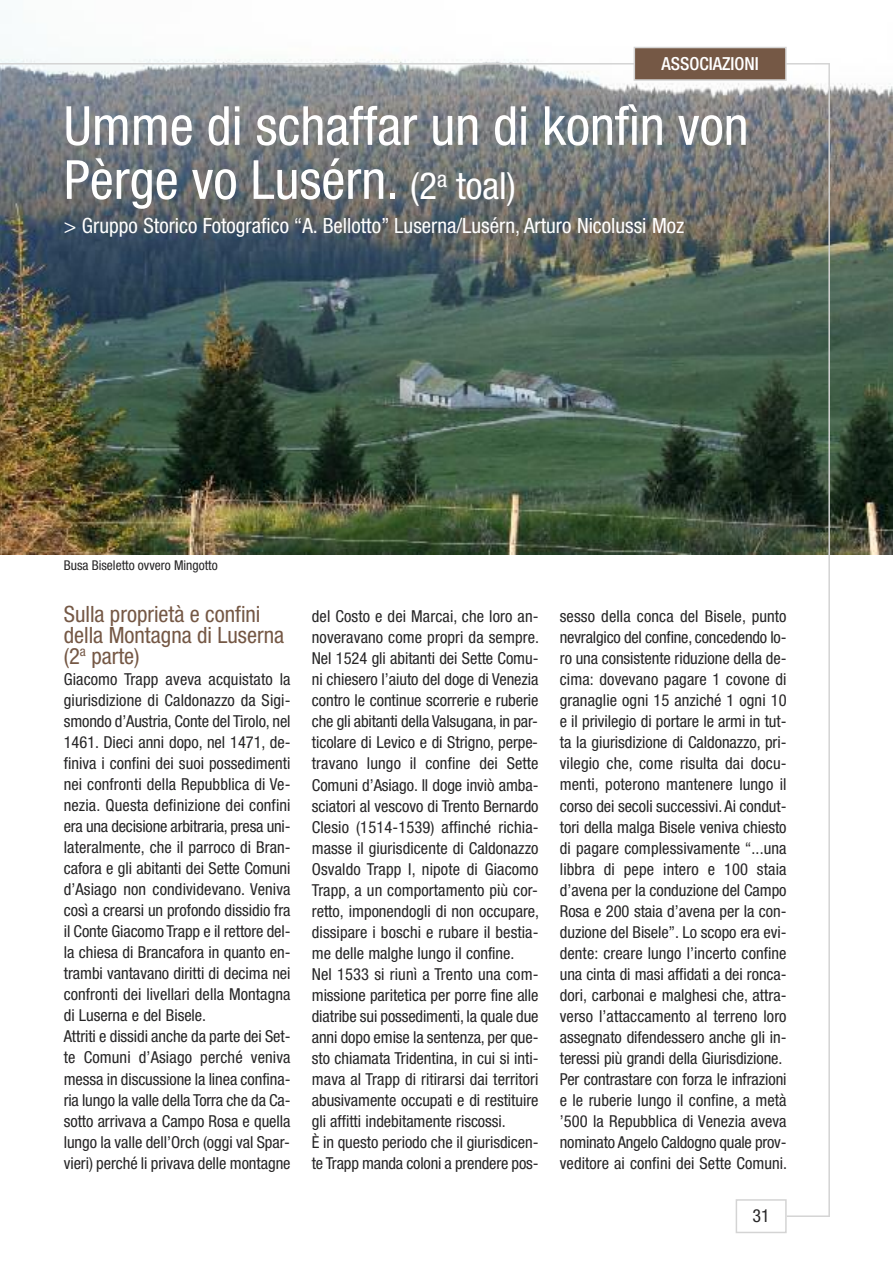
<style>
.page{position:relative;width:893px;height:1263px;background:#fff}
.page>*{position:absolute;margin:0;border:0;box-sizing:border-box;transform-origin:0 0}
.t1{font:condensed 54px/54px "Helvetica Neue";color:#fff}
.t2{font:condensed 22.5px/21px "Helvetica Neue";color:#755845}
.t3{font:condensed 21px "Helvetica Neue";color:#fff}
.t4{font:500 condensed 18px "Helvetica Neue";color:#fff}
.t5{font:condensed 18px "Helvetica Neue";color:#272627}
.t6{font:condensed 16.5px/21px "Helvetica Neue";color:#272627}
.t7{font:condensed 13.5px "Helvetica Neue";color:#272627}
.s1{font-size:37.5px}
</style>
<div class="page">
<img style="left:0;top:46px;width:893px;height:508px">
<hr style="left:787px;top:1215px;width:42px;height:2px;background:#d4d4d4">
<hr style="left:828px;top:63px;width:2px;height:1154px;background:#d4d4d4">
<hr style="left:0;top:63px;width:829px;height:2px;background:#d4d4d4">
<div style="left:736px;top:1199px;width:51px;height:34px;border:2px solid #d4d4d4"></div>
<div style="left:635px;top:48px;width:150px;height:31px;background:#755845"></div>
<div style="left:634px;top:47px;width:153px;height:34px;border:2px solid #d4d4d4"></div>
<p class="t4" style="left:661px;top:57px;width:99px">ASSOCIAZIONI</p>
<h1 class="t1" style="left:64px;top:103px;width:686px">Umme di schaffar un di konfìn von<br>Pèrge vo Lusérn. <span class="s1">(2</span><sup>a</sup> <span class="s1">toal)</span></h1>
<p class="t3" style="left:64px;top:218px;width:622px">&gt; Gruppo Storico Fotografico “A. Bellotto” Luserna/Lusérn, Arturo Nicolussi Moz</p>
<p class="t7" style="left:64px;top:560px;width:155px">Busa Biseletto ovvero Mingotto</p>
<h2 class="t2" style="left:64px;top:605px;width:222px">Sulla proprietà e confini della Montagna di Luserna (2<sup>a</sup> parte)</h2>
<p class="t6" style="left:64px;top:670px;width:228px">Giacomo Trapp aveva acquistato la giurisdizione di Caldonazzo da Sigi&shy;smondo d’Austria, Conte del Tirolo, nel 1461. Dieci anni dopo, nel 1471, de&shy;finiva i confini dei suoi possedimenti nei confronti della Repubblica di Ve&shy;nezia. Questa definizione dei confini era una decisione arbitraria, presa uni&shy;lateralmente, che il parroco di Bran&shy;cafora e gli abitanti dei Sette Comuni d’Asiago non condividevano. Veniva così a crearsi un profondo dissidio fra il Conte Giacomo Trapp e il rettore del&shy;la chiesa di Brancafora in quanto en&shy;trambi vantavano diritti di decima nei confronti dei livellari della Montagna di Luserna e del Bisele.<br>Attriti e dissidi anche da parte dei Set&shy;te Comuni d’Asiago perché veniva messa in discussione la linea confina&shy;ria lungo la valle della Torra che da Ca&shy;sotto arrivava a Campo Rosa e quella lungo la valle dell’Orch (oggi val Spar&shy;vieri) perché li privava delle montagne</p>
<p class="t6" style="left:312px;top:607px;width:229px">del Costo e dei Marcai, che loro an&shy;noveravano come propri da sempre.<br>Nel 1524 gli abitanti dei Sette Comu&shy;ni chiesero l’aiuto del doge di Venezia contro le continue scorrerie e ruberie che gli abitanti della Valsugana, in par&shy;ticolare di Levico e di Strigno, perpe&shy;travano lungo il confine dei Sette Comuni d’Asiago. Il doge inviò amba&shy;sciatori al vescovo di Trento Bernardo Clesio (1514-1539) affinché richia&shy;masse il giurisdicente di Caldonazzo Osvaldo Trapp I, nipote di Giacomo Trapp, a un comportamento più cor&shy;retto, imponendogli di non occupare, dissipare i boschi e rubare il bestia&shy;me delle malghe lungo il confine.<br>Nel 1533 si riunì a Trento una com&shy;missione paritetica per porre fine alle diatribe sui possedimenti, la quale due anni dopo emise la sentenza, per que&shy;sto chiamata Tridentina, in cui si inti&shy;mava al Trapp di ritirarsi dai territori abusivamente occupati e di restituire gli affitti indebitamente riscossi.<br>È in questo periodo che il giurisdicen&shy;te Trapp manda coloni a prendere pos-</p>
<p class="t6" style="left:560px;top:607px;width:229px">sesso della conca del Bisele, punto nevralgico del confine, concedendo lo&shy;ro una consistente riduzione della de&shy;cima: dovevano pagare 1 covone di granaglie ogni 15 anziché 1 ogni 10 e il privilegio di portare le armi in tut&shy;ta la giurisdizione di Caldonazzo, pri&shy;vilegio che, come risulta dai docu&shy;menti, poterono mantenere lungo il corso dei secoli successivi. Ai condut&shy;tori della malga Bisele veniva chiesto di pagare complessivamente “...una libbra di pepe intero e 100 staia d’avena per la conduzione del Campo Rosa e 200 staia d’avena per la con&shy;duzione del Bisele”. Lo scopo era evi&shy;dente: creare lungo l’incerto confine una cinta di masi affidati a dei ronca&shy;dori, carbonai e malghesi che, attra&shy;verso l’attaccamento al terreno loro assegnato difendessero anche gli in&shy;teressi più grandi della Giurisdizione.<br>Per contrastare con forza le infrazioni e le ruberie lungo il confine, a metà ’500 la Repubblica di Venezia aveva nominato Angelo Caldogno quale prov&shy;veditore ai confini dei Sette Comuni.</p>
<p class="t5" style="left:752px;top:1209px;width:19px">31</p>
</div>
